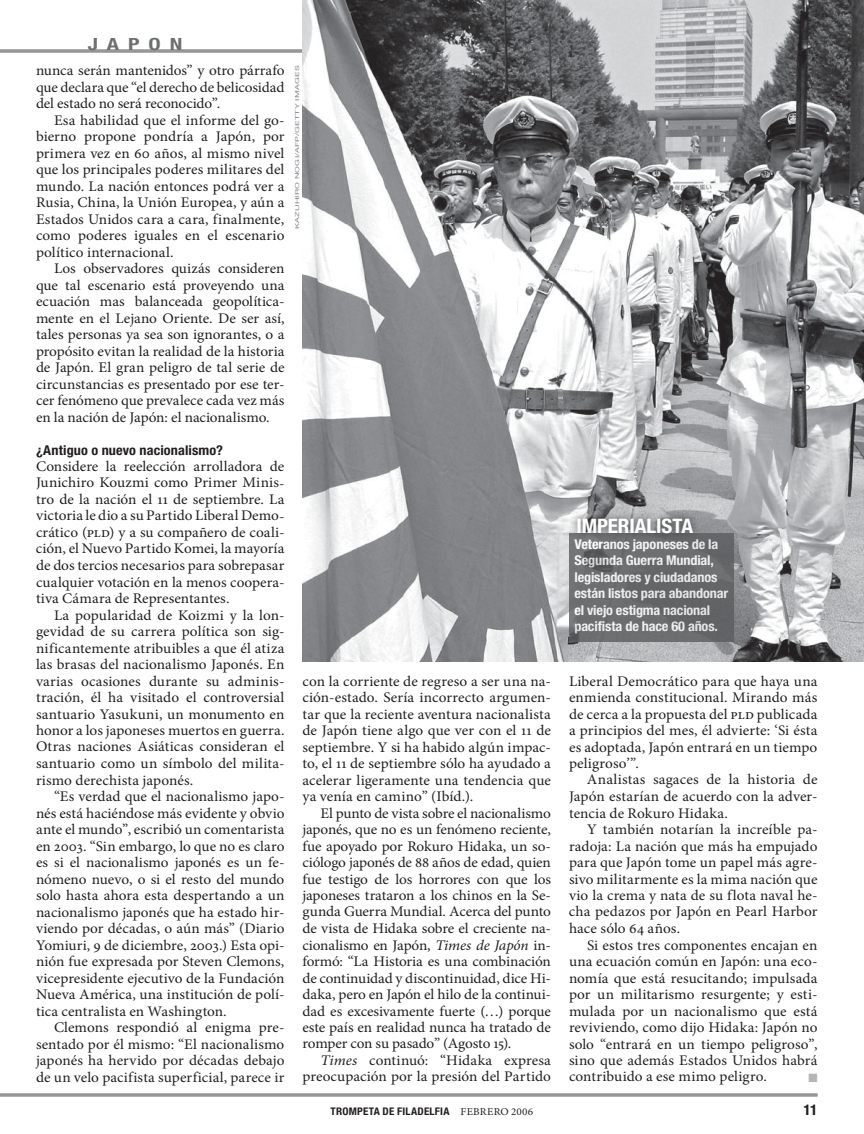
<style>
.page{position:relative;width:864px;height:1134px;background:#fff}
.page>*{position:absolute;margin:0;border:0;box-sizing:border-box;transform-origin:0 0}
.t1{font:700 condensed 19.95px "Helvetica Neue LT Std";letter-spacing:-.005em;color:#fff;scale:1.05 1}
.t2{font:700 condensed 16.8px "Helvetica Neue LT Std";color:#6d6f71;scale:1.31 1}
.t3{font:14.7px/16.5px "Minion Pro";color:#231f20;text-align:justify;scale:1.04 1}
.t4{font:700 condensed 14.7px "Helvetica Neue LT Std";color:#231f20;scale:1.05 1}
.t5{font:700 condensed 13.5px/16.5px "Helvetica Neue LT Std";letter-spacing:-.01em;color:#fff;scale:1.05 1}
.t6{font:700 condensed 13.5px "Helvetica Neue LT Std";letter-spacing:.01em;color:#231f20;scale:1.05 1}
.t7{font:12px "Zapf Dingbats ITC";color:#b2b4b6}
.t8{font:700 condensed 10.5px "Helvetica Neue LT Std";color:#231f20;scale:1.05 1}
.t9{font:10.5px "Minion Pro";color:#231f20;scale:1.05 1}
.t10{font:5.4px "Helvetica Neue";letter-spacing:.025em;color:#808285;scale:1.67 1}
.s1{font-style:italic}
</style>
<div class="page">
<hr style="left:0;top:1094px;width:818px;height:2px;background:#949698">
<hr style="left:0;top:50px;width:818px;height:2px;background:#949698">
<img style="left:303px;top:0;width:561px;height:662px">
<div style="left:569px;top:533px;width:165px;height:108px;background:#6a6b6d"></div>
<div style="left:568px;top:509px;width:134px;height:34px;background:#231f20;opacity:.75"></div>
<p class="t2" style="left:88px;top:33px;width:16px">japon</p>
<p class="t3" style="left:36px;top:62px;width:240px">nunca serán mantenidos” y otro párrafo que declara que “el derecho de belicosidad del estado no será reconocido”.</p>
<p class="t3" style="left:36px;top:112px;width:240px;text-indent:18px">Esa habilidad que el informe del go&shy;bierno propone pondría a Japón, por primera vez en 60 años, al mismo nivel que los principales poderes militares del mundo. La nación entonces podrá ver a Rusia, China, la Unión Europea, y aún a Estados Unidos cara a cara, finalmente, como poderes iguales en el escenario político internacional.</p>
<p class="t3" style="left:36px;top:260px;width:240px;text-indent:18px">Los observadores quizás consideren que tal escenario está proveyendo una ecuación mas balanceada geopolítica&shy;mente en el Lejano Oriente. De ser así, tales personas ya sea son ignorantes, o a propósito evitan la realidad de la historia de Japón. El gran peligro de tal serie de circunstancias es presentado por ese ter&shy;cer fenómeno que prevalece cada vez más en la nación de Japón: el nacionalismo.</p>
<p class="t6" style="left:36px;top:442px;width:180px">¿Antiguo o nuevo nacionalismo?</p>
<p class="t3" style="left:36px;top:458px;width:240px">Considere la reelección arrolladora de Junichiro Kouzmi como Primer Minis&shy;tro de la nación el 11 de septiembre. La victoria le dio a su Partido Liberal Demo&shy;crático (pld) y a su compañero de coali&shy;ción, el Nuevo Partido Komei, la mayoría de dos tercios necesarios para sobrepasar cualquier votación en la menos coopera&shy;tiva Cámara de Representantes.</p>
<p class="t3" style="left:36px;top:607px;width:240px;text-indent:18px">La popularidad de Koizmi y la lon&shy;gevidad de su carrera política son sig&shy;nificantemente atribuibles a que él atiza las brasas del nacionalismo Japonés. En varias ocasiones durante su adminis&shy;tración, él ha visitado el controversial santuario Yasukuni, un monumento en honor a los japoneses muertos en guerra.<br>Otras naciones Asiáticas consideran el santuario como un símbolo del milita&shy;rismo derechista japonés.</p>
<p class="t3" style="left:36px;top:788px;width:240px;text-indent:18px">“Es verdad que el nacionalismo japo&shy;nés está haciéndose más evidente y obvio ante el mundo”, escribió un comentarista en 2003. “Sin embargo, lo que no es claro es si el nacionalismo japonés es un fe&shy;nómeno nuevo, o si el resto del mundo solo hasta ahora esta despertando a un nacionalismo japonés que ha estado hir&shy;viendo por décadas, o aún más” (Diario Yomiuri, 9 de diciembre, 2003.) Esta opi&shy;nión fue expresada por Steven Clemons, vicepresidente ejecutivo de la Fundación Nueva América, una institución de polí&shy;tica centralista en Washington.</p>
<p class="t3" style="left:36px;top:1019px;width:240px;text-indent:18px">Clemons respondió al enigma pre&shy;sentado por él mismo: “El nacionalismo japonés ha hervido por décadas debajo de un velo pacifista superficial, parece ir</p>
<p class="t10" style="left:294px;top:229px;width:100px;rotate:-90deg">kazuhiro nogi/afp/getty images</p>
<h1 class="t1" style="left:576px;top:514px;width:113px">IMPERIALISTA</h1>
<p class="t5" style="left:574px;top:536px;width:148px">Veteranos japoneses de la<br>Segunda Guerra Mundial, legisladores y ciudadanos están listos para abandonar el viejo estigma nacional pacifista de hace 60 años.</p>
<p class="t3" style="left:303px;top:673px;width:240px">con la corriente de regreso a ser una na&shy;ción-estado. Sería incorrecto argumen&shy;tar que la reciente aventura nacionalista de Japón tiene algo que ver con el 11 de septiembre. Y si ha habido algún impac&shy;to, el 11 de septiembre sólo ha ayudado a acelerar ligeramente una tendencia que ya venía en camino” (Ibíd.).</p>
<p class="t3" style="left:302px;top:805px;width:240px;text-indent:18px">El punto de vista sobre el nacionalismo japonés, que no es un fenómeno reciente, fue apoyado por Rokuro Hidaka, un so&shy;ciólogo japonés de 88 años de edad, quien fue testigo de los horrores con que los japoneses trataron a los chinos en la Se&shy;gunda Guerra Mundial. Acerca del punto de vista de Hidaka sobre el creciente na&shy;cionalismo en Japón, <span class="s1">Times de Japón</span> in&shy;formó: “La Historia es una combinación de continuidad y discontinuidad, dice Hi&shy;daka, pero en Japón el hilo de la continui&shy;dad es excesivamente fuerte (…) porque este país en realidad nunca ha tratado de romper con su pasado” (Agosto 15).</p>
<p class="t3" style="left:303px;top:1052px;width:240px;text-align:right"><span class="s1">Times</span> continuó: “Hidaka expresa preocupación por la presión del Partido</p>
<p class="t8" style="left:331px;top:1104px;width:7px">trompeta</p>
<p class="t8" style="left:383px;top:1104px;width:25px">de filadel</p>
<p class="t8" style="left:435px;top:1104px;width:11px">fia</p>
<p class="t9" style="left:461px;top:1104px;width:8px">febrero</p>
<p class="t9" style="left:511px;top:1104px;width:23px">2006</p>
<p class="t4" style="left:803px;top:1100px;width:15px">11</p>
<p class="t3" style="left:569px;top:673px;width:240px">Liberal Democrático para que haya una enmienda constitucional. Mirando más de cerca a la propuesta del pld publicada a principios del mes, él advierte: ‘Si ésta es adoptada, Japón entrará en un tiempo peligroso’”.</p>
<p class="t3" style="left:569px;top:772px;width:240px;text-indent:18px">Analistas sagaces de la historia de Japón estarían de acuerdo con la adver&shy;tencia de Rokuro Hidaka.</p>
<p class="t3" style="left:569px;top:821px;width:240px;text-indent:18px">Y también notarían la increíble pa&shy;radoja: La nación que más ha empujado para que Japón tome un papel más agre&shy;sivo militarmente es la mima nación que vio la crema y nata de su flota naval he&shy;cha pedazos por Japón en Pearl Harbor hace sólo 64 años.</p>
<p class="t3" style="left:569px;top:937px;width:240px;text-indent:18px">Si estos tres componentes encajan en una ecuación común en Japón: una eco&shy;nomía que está resucitando; impulsada por un militarismo resurgente; y esti&shy;mulada por un nacionalismo que está reviviendo, como dijo Hidaka: Japón no solo “entrará en un tiempo peligroso”, sino que además Estados Unidos habrá contribuido a ese mimo peligro.</p>
<p class="t7" style="left:808px;top:1072px;width:11px">■</p>
</div>
